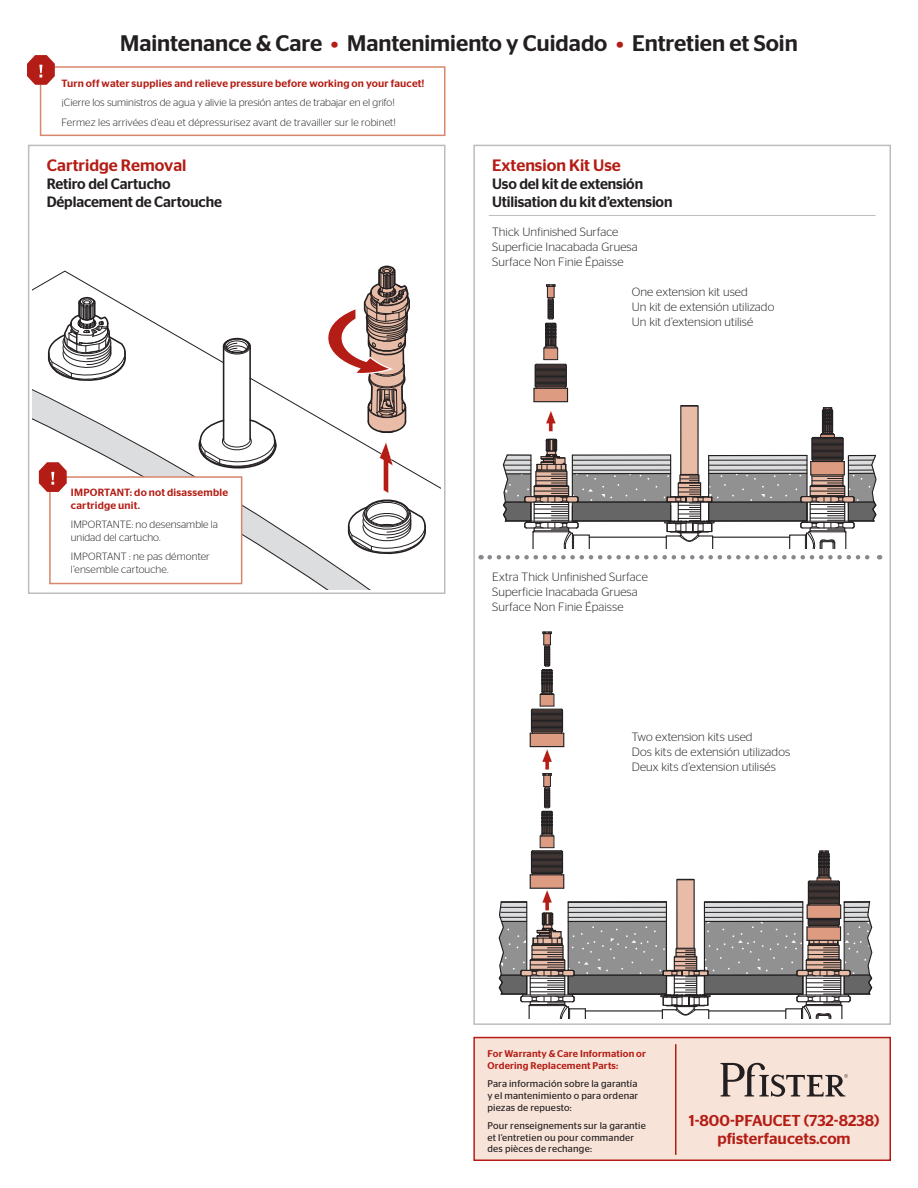
<style>
.page{position:relative;width:918px;height:1188px;background:#fff}
.page>*{position:absolute;margin:0;border:0;box-sizing:border-box;transform-origin:0 0}
.t1{font:500 22.5px "Stag Sans";letter-spacing:-.005em;color:#231f20}
.t2{font:500 16.5px "Stag Sans";color:#b41d15}
.t3{font:500 15.75px "Stag Sans";color:#b41d15}
.t4{font:500 15px/18px "Stag Sans";letter-spacing:-.01em;color:#231f20}
.t5{font:300 12px "Stag Sans";letter-spacing:.005em;color:#231f20}
.t6{font:300 10.5px/12.6px "Stag Sans";letter-spacing:.005em;color:#231f20}
.t7{font:500 10.5px/12.6px "Stag Sans";letter-spacing:.015em;color:#b41d15}
.t8{font:9.75px/11.7px "Stag Sans";letter-spacing:.02em;color:#231f20;text-align:justify}
.t9{font:500 9.75px/11.7px "Stag Sans";letter-spacing:.02em;color:#b41d15}
.s1{color:#b41d15}
</style>
<div class="page">
<div style="left:28px;top:145px;width:418px;height:449px;border:2px solid #bcbdc0"></div>
<div style="left:473px;top:145px;width:418px;height:880px;border:2px solid #bcbdc0"></div>
<hr style="left:489px;top:215px;width:387px;height:1px;background:#bcbdc0">
<svg style="left:502px;top:284px;width:375px;height:265px"></svg>
<svg style="left:498px;top:632px;width:375px;height:387px"></svg>
<div style="left:473px;top:1037px;width:418px;height:124px;background:#f7e3d8;border:2px solid #b41d15"></div>
<hr style="left:675px;top:1044px;width:1px;height:111px;background:#b41d15">
<svg style="left:720px;top:1063px;width:128px;height:34px"></svg>
<div style="left:40px;top:66px;width:406px;height:70px;border:2px solid #d7876b"></div>
<svg style="left:27px;top:55px;width:28px;height:30px"></svg>
<svg style="left:32px;top:266px;width:409px;height:324px"></svg>
<svg style="left:490px;top:555px;width:390px;height:5px"></svg>
<p class="t1" style="left:120px;top:30px;width:679px">Maintenance &amp; Care <span class="s1">•</span> Mantenimiento y Cuidado <span class="s1">•</span> Entretien et Soin</p>
<p class="t7" style="left:62px;top:77px;width:365px">Turn off water supplies and relieve pressure before working on your faucet!</p>
<p class="t6" style="left:62px;top:96px;width:335px">¡Cierre los suministros de agua y alivie la presión antes de trabajar en el grifo!</p>
<p class="t6" style="left:62px;top:116px;width:336px">Fermez les arrivées d’eau et dépressurisez avant de travailler sur le robinet!</p>
<p class="t2" style="left:47px;top:156px;width:141px">Cartridge Removal</p>
<p class="t4" style="left:47px;top:175px;width:177px">Retiro del Cartucho<br>Déplacement de Cartouche</p>
<p class="t7" style="left:71px;top:486px;width:159px">IMPORTANT: do not disassemble cartridge unit.</p>
<p class="t6" style="left:71px;top:518px;width:149px">IMPORTANTE: no desensamble la unidad del cartucho.</p>
<p class="t6" style="left:71px;top:550px;width:140px">IMPORTANT : ne pas démonter l’ensemble cartouche.</p>
<p class="t2" style="left:492px;top:156px;width:130px">Extension Kit Use</p>
<p class="t4" style="left:492px;top:175px;width:182px">Uso del kit de extensión<br>Utilisation du kit d’extension</p>
<p class="t5" style="left:492px;top:226px;width:128px">Thick Unfinished Surface</p>
<p class="t5" style="left:492px;top:241px;width:147px">Superficie Inacabada Gruesa</p>
<p class="t5" style="left:492px;top:256px;width:133px">Surface Non Finie Épaisse</p>
<p class="t5" style="left:632px;top:285px;width:118px">One extension kit used</p>
<p class="t5" style="left:632px;top:300px;width:144px">Un kit de extensión utilizado</p>
<p class="t5" style="left:632px;top:315px;width:123px">Un kit d’extension utilisé</p>
<p class="t5" style="left:492px;top:570px;width:157px">Extra Thick Unfinished Surface</p>
<p class="t5" style="left:492px;top:585px;width:147px">Superficie Inacabada Gruesa</p>
<p class="t5" style="left:492px;top:600px;width:133px">Surface Non Finie Épaisse</p>
<p class="t5" style="left:632px;top:730px;width:122px">Two extension kits used</p>
<p class="t5" style="left:632px;top:745px;width:160px">Dos kits de extensión utilizados</p>
<p class="t5" style="left:632px;top:760px;width:146px">Deux kits d’extension utilisés</p>
<p class="t9" style="left:487px;top:1048px;width:160px">For Warranty &amp; Care Information or<br>Ordering Replacement Parts:</p>
<p class="t8" style="left:487px;top:1078px;width:152px">Para información sobre la garantía y el mantenimiento o para ordenar piezas de repuesto:</p>
<p class="t8" style="left:487px;top:1120px;width:160px;text-align:left">Pour renseignements sur la garantie et l’entretien ou pour commander des pièces de rechange:</p>
<p class="t3" style="left:689px;top:1112px;width:192px">1-800-PFAUCET (732-8238)</p>
<p class="t3" style="left:718px;top:1130px;width:135px">pfisterfaucets.com</p>
</div>
